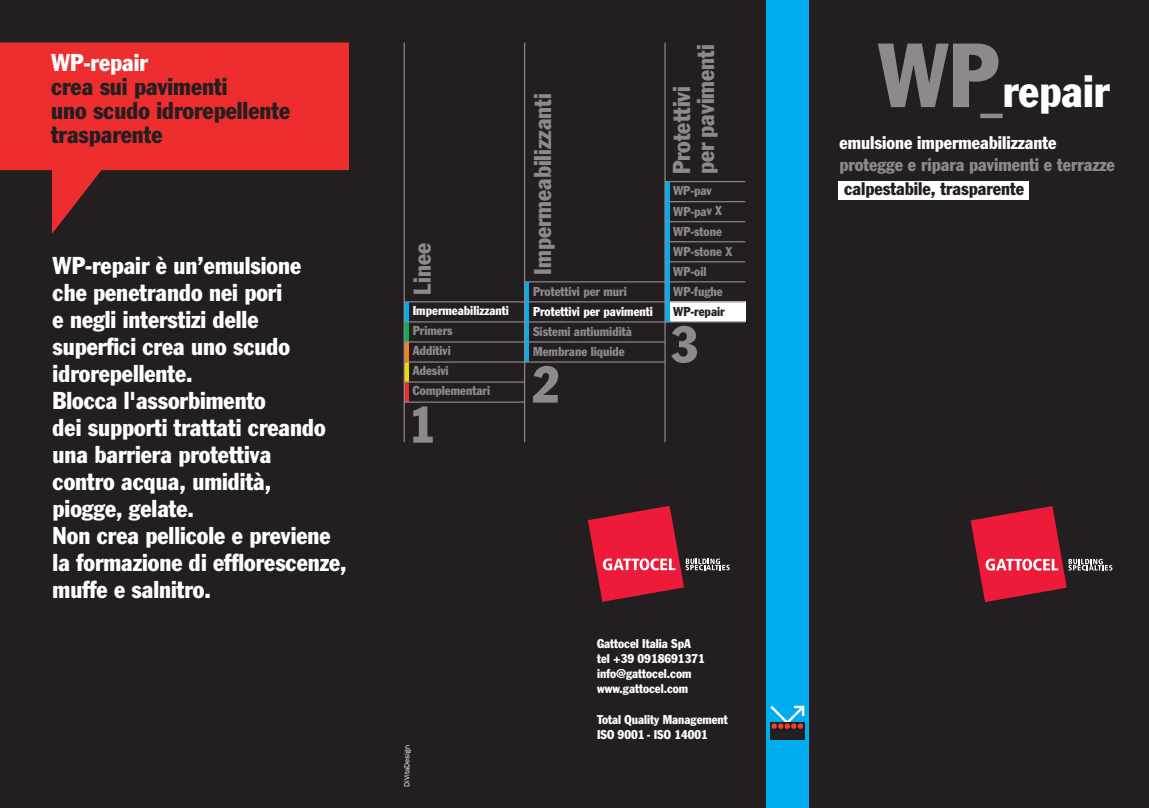
<style>
.page{position:relative;width:1149px;height:808px;background:#fff}
.page>*{position:absolute;margin:0;border:0;box-sizing:border-box;transform-origin:0 0}
.t1{font:condensed 50.85px "Franklin Gothic";color:#8f898e}
.t2{font:condensed 44.55px "Franklin Gothic";color:#fff}
.t3{font:condensed 24px/27px "Franklin Gothic";color:#fff}
.t4{font:condensed 24px/24px "Franklin Gothic";color:#231f20}
.t5{font:condensed 24px/24px "Franklin Gothic";color:#8f898e}
.t6{font:condensed 18px "Franklin Gothic";color:#8f898e}
.t7{font:condensed 18px "Franklin Gothic";color:#fff}
.t8{font:condensed 18px "Franklin Gothic";color:#231f20}
.t9{font:condensed 12.75px/20.1px "Franklin Gothic";color:#8f898e}
.t10{font:condensed 12.75px "Franklin Gothic";color:#fff}
.t11{font:condensed 12.75px "Franklin Gothic";color:#231f20}
.t12{font:condensed 12.6px/15.1px "Franklin Gothic";color:#fff}
.t13{font:7.5px "Franklin Gothic";color:#fff}
.s1{font-size:89.25px;color:#8f898e}
</style>
<div class="page">
<div style="left:0;top:0;width:765px;height:808px;background:#231f20"></div>
<svg style="left:665px;top:182px;width:4px;height:19px"></svg>
<svg style="left:665px;top:202px;width:4px;height:21px"></svg>
<svg style="left:665px;top:223px;width:4px;height:20px"></svg>
<svg style="left:665px;top:243px;width:4px;height:20px"></svg>
<svg style="left:665px;top:263px;width:4px;height:18px"></svg>
<svg style="left:665px;top:282px;width:4px;height:19px"></svg>
<hr style="left:665px;top:299px;width:3px;height:20px;background:#00aeef">
<svg style="left:525px;top:282px;width:4px;height:19px"></svg>
<svg style="left:525px;top:302px;width:4px;height:19px"></svg>
<svg style="left:525px;top:322px;width:4px;height:19px"></svg>
<svg style="left:525px;top:343px;width:4px;height:18px"></svg>
<svg style="left:404px;top:302px;width:4px;height:19px"></svg>
<svg style="left:404px;top:322px;width:4px;height:19px"></svg>
<svg style="left:404px;top:343px;width:4px;height:18px"></svg>
<svg style="left:404px;top:363px;width:4px;height:18px"></svg>
<svg style="left:404px;top:383px;width:4px;height:18px"></svg>
<div style="left:664px;top:302px;width:81px;height:20px;background:#fff"></div>
<div style="left:808px;top:0;width:340px;height:808px;background:#231f20"></div>
<div style="left:838px;top:181px;width:189px;height:19px;background:#fff"></div>
<div style="left:765px;top:0;width:43px;height:808px;background:#00aeef"></div>
<svg style="left:0;top:43px;width:349px;height:191px;fill:#ee2d2e"></svg>
<svg style="left:970px;top:506px;width:142px;height:96px"></svg>
<svg style="left:588px;top:506px;width:141px;height:96px"></svg>
<hr style="left:404px;top:301px;width:120px;height:1px;background:#8f898e">
<hr style="left:404px;top:321px;width:120px;height:1px;background:#8f898e">
<hr style="left:404px;top:341px;width:120px;height:2px;background:#8f898e">
<hr style="left:404px;top:361px;width:120px;height:2px;background:#8f898e">
<hr style="left:404px;top:381px;width:120px;height:2px;background:#8f898e">
<hr style="left:404px;top:401px;width:120px;height:2px;background:#8f898e">
<hr style="left:524px;top:281px;width:140px;height:1px;background:#8f898e">
<hr style="left:524px;top:301px;width:140px;height:1px;background:#8f898e">
<hr style="left:664px;top:181px;width:81px;height:1px;background:#8f898e">
<hr style="left:664px;top:201px;width:81px;height:1px;background:#8f898e">
<hr style="left:664px;top:221px;width:81px;height:1px;background:#8f898e">
<hr style="left:664px;top:241px;width:81px;height:1px;background:#8f898e">
<hr style="left:664px;top:261px;width:81px;height:1px;background:#8f898e">
<hr style="left:664px;top:281px;width:81px;height:1px;background:#8f898e">
<hr style="left:524px;top:321px;width:140px;height:1px;background:#8f898e">
<hr style="left:524px;top:341px;width:140px;height:2px;background:#8f898e">
<svg style="left:665px;top:302px;width:4px;height:19px"></svg>
<hr style="left:664px;top:301px;width:81px;height:1px;background:#8f898e">
<div style="left:770px;top:723px;width:34px;height:17px;background:#231f20"></div>
<svg style="left:770px;top:706px;width:34px;height:23px"></svg>
<hr style="left:403px;top:43px;width:1px;height:399px;background:#8f898e">
<hr style="left:524px;top:43px;width:1px;height:399px;background:#8f898e">
<hr style="left:664px;top:43px;width:1px;height:399px;background:#8f898e">
<hr style="left:524px;top:361px;width:140px;height:2px;background:#8f898e">
<hr style="left:664px;top:321px;width:81px;height:1px;background:#8f898e">
<p class="t3" style="left:51px;top:51px;width:98px">WP-repair</p>
<p class="t4" style="left:51px;top:76px;width:240px">crea sui pavimenti<br>uno scudo idrorepellente trasparente</p>
<p class="t3" style="left:53px;top:253px;width:295px">WP-repair è un’emulsione<br>che penetrando nei pori<br>e negli interstizi delle superfici crea uno scudo idrorepellente.<br>Blocca l'assorbimento<br>dei supporti trattati creando una barriera protettiva<br>contro acqua, umidità, piogge, gelate.<br>Non crea pellicole e previene la formazione di efflorescenze, muffe e salnitro.</p>
<p class="t5" style="left:412px;top:295px;width:53px;rotate:-90deg">Linee</p>
<p class="t10" style="left:412px;top:306px;width:98px">Impermeabilizzanti</p>
<p class="t9" style="left:412px;top:321px;width:79px">Primers<br>Additivi<br>Adesivi<br>Complementari</p>
<h1 class="t1" style="left:408px;top:406px;width:29px">1</h1>
<p class="t5" style="left:532px;top:275px;width:183px;rotate:-90deg">Impermeabilizzanti</p>
<p class="t9" style="left:533px;top:282px;width:95px">Protettivi per muri</p>
<p class="t10" style="left:533px;top:307px;width:121px">Protettivi per pavimenti</p>
<p class="t9" style="left:533px;top:322px;width:100px">Sistemi antiumidità<br>Membrane liquide</p>
<h1 class="t1" style="left:532px;top:366px;width:29px">2</h1>
<p class="t5" style="left:671px;top:174px;width:132px;rotate:-90deg">Protettivi<br>per pavimenti</p>
<p class="t9" style="left:673px;top:182px;width:61px">WP-pav<br>WP-pav X<br>WP-stone<br>WP-stone X<br>WP-oil<br>WP-fughe</p>
<p class="t11" style="left:673px;top:307px;width:53px">WP-repair</p>
<h1 class="t1" style="left:670px;top:326px;width:29px">3</h1>
<p class="t13" style="left:402px;top:787px;width:43px;rotate:-90deg">DiVitaDesign</p>
<p class="t12" style="left:597px;top:637px;width:109px">Gattocel Italia SpA tel +39 0918691371 info@gattocel.com www.gattocel.com</p>
<p class="t12" style="left:597px;top:712px;width:132px">Total Quality Management<br>ISO 9001 - ISO 14001</p>
<h2 class="t2" style="left:877px;top:75px;width:233px"><span class="s1">WP_</span>repair</h2>
<p class="t7" style="left:839px;top:136px;width:218px">emulsione impermeabilizzante</p>
<p class="t6" style="left:839px;top:158px;width:277px">protegge e ripara pavimenti e terrazze</p>
<p class="t8" style="left:844px;top:182px;width:181px">calpestabile, trasparente</p>
</div>
